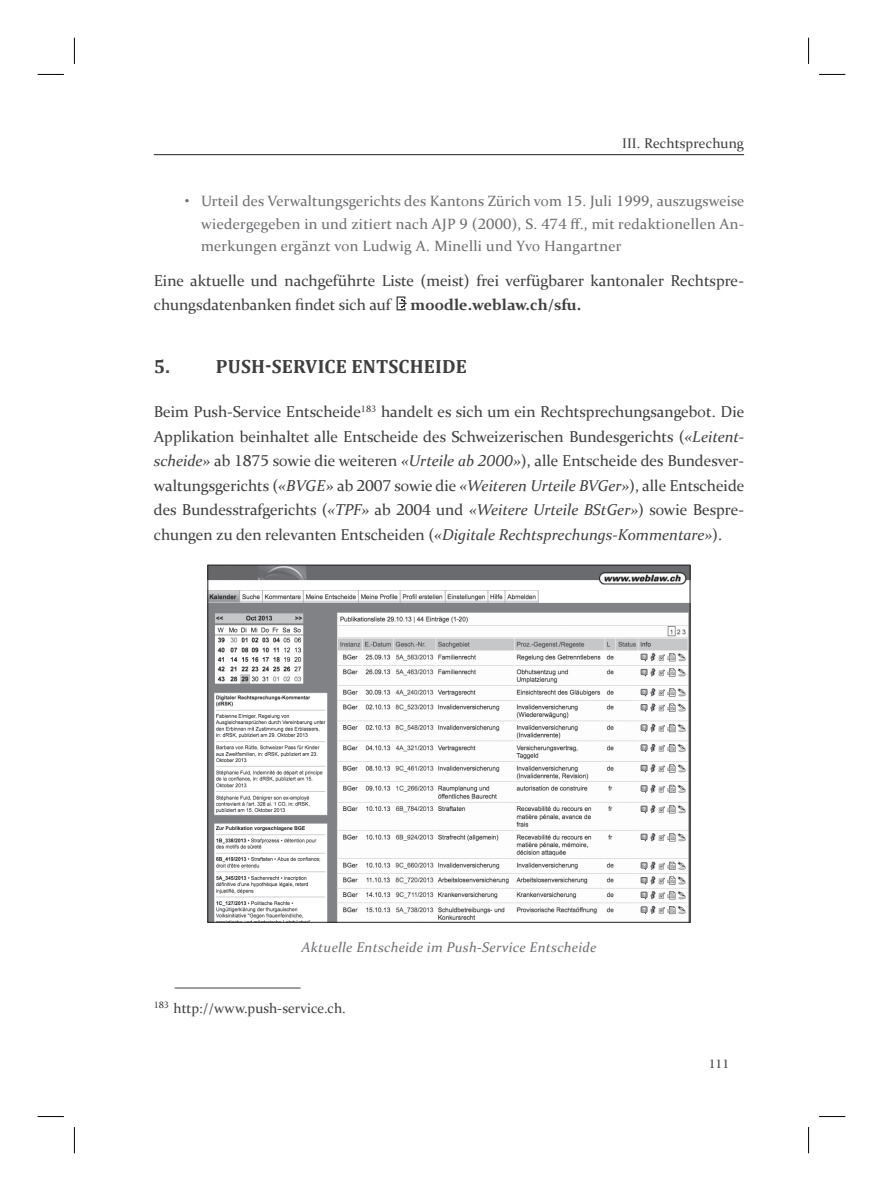
<style>
.page{position:relative;width:883px;height:1191px;background:#fff}
.page>*{position:absolute;margin:0;border:0;box-sizing:border-box;transform-origin:0 0}
.t1{font:700 19.25px "Cambria";letter-spacing:.01em;color:#3e3e3f}
.t2{font:15.75px/24.5px "Constantia";color:#3e3e3f}
.t3{font:700 15.75px "Constantia";color:#3e3e3f}
.t4{font:14.88px/22.8px "Constantia";letter-spacing:.02em;color:#6c6d70;text-align:justify}
.t5{font:14px "Constantia";letter-spacing:.01em;color:#3e3e3f}
.t6{font:italic 14px "Constantia";letter-spacing:.02em;color:#6c6d70}
.t7{font:12.25px "Constantia";color:#3e3e3f}
.s1{font-style:italic}
</style>
<div class="page">
<hr style="left:154px;top:154px;width:590px;height:1px;background:#231f20">
<svg style="left:397px;top:296px;width:10px;height:14px"></svg>
<hr style="left:175px;top:987px;width:126px;height:1px;background:#3e3e3f">
<img style="left:210px;top:567px;width:478px;height:353px">
<svg style="left:38px;top:74px;width:26px;height:1px"></svg>
<svg style="left:819px;top:74px;width:26px;height:1px"></svg>
<svg style="left:38px;top:1116px;width:26px;height:1px"></svg>
<svg style="left:819px;top:1116px;width:26px;height:1px"></svg>
<svg style="left:74px;top:38px;width:1px;height:26px"></svg>
<svg style="left:74px;top:1127px;width:1px;height:26px"></svg>
<svg style="left:808px;top:38px;width:1px;height:26px"></svg>
<svg style="left:808px;top:1127px;width:1px;height:26px"></svg>
<p class="t5" style="left:622px;top:134px;width:123px">III. Rechtsprechung</p>
<p class="t4" style="left:201px;top:189px;width:545px;text-indent:-16px">• Urteil des Verwaltungsgerichts des Kantons Zürich vom 15. Juli 1999, auszugsweise wiedergegeben in und zitiert nach AJP 9 (2000), S. 474 ff., mit redaktionellen An&shy;merkungen ergänzt von Ludwig A. Minelli und Yvo Hangartner</p>
<p class="t2" style="left:154px;top:267px;width:592px">Eine aktuelle und nachgeführte Liste (meist) frei verfügbarer kantonaler Rechtspre&shy;chungsdatenbanken findet sich auf</p>
<p class="t3" style="left:411px;top:294px;width:172px">moodle.weblaw.ch/sfu.</p>
<p class="t1" style="left:154px;top:354px;width:313px">5. PUSH-SERVICE ENTSCHEIDE</p>
<p class="t2" style="left:154px;top:399px;width:592px;text-align:justify">Beim Push-Service Entscheide<sup>183</sup> handelt es sich um ein Rechtsprechungsangebot. Die Applikation beinhaltet alle Entscheide des Schweizerischen Bundesgerichts (<span class="s1">«Leitent&shy;scheide»</span> ab 1875 sowie die weiteren <span class="s1">«Urteile ab 2000»</span>), alle Entscheide des Bundesver&shy;waltungsgerichts (<span class="s1">«BVGE»</span> ab 2007 sowie die <span class="s1">«Weiteren Urteile BVGer»</span>), alle Entscheide des Bundesstrafgerichts (<span class="s1">«TPF»</span> ab 2004 und <span class="s1">«Weitere Urteile BStGer»</span>) sowie Bespre&shy;chungen zu den relevanten Entscheiden (<span class="s1">«Digitale Rechtsprechungs-Kommentare»</span>).</p>
<p class="t6" style="left:301px;top:937px;width:296px">Aktuelle Entscheide im Push-Service Entscheide</p>
<p class="t5" style="left:154px;top:998px;width:194px"><sup>183</sup> http://www.push-service.ch.</p>
<p class="t7" style="left:709px;top:1055px;width:22px">111</p>
</div>
